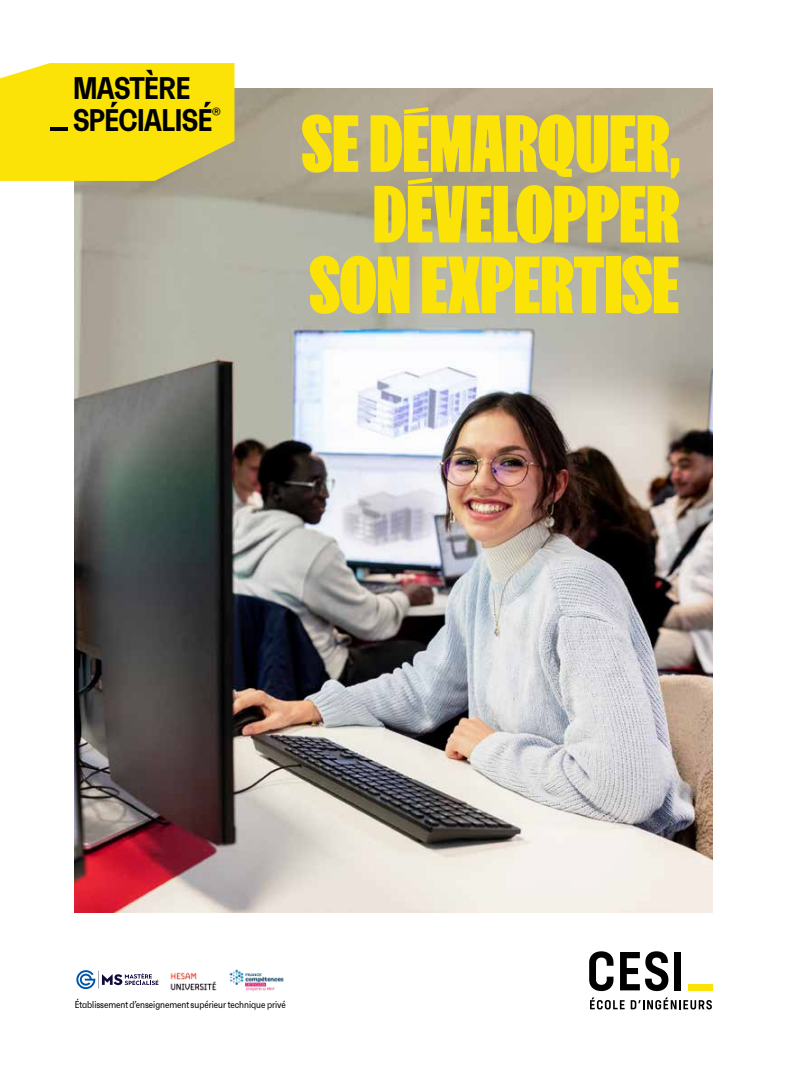
<style>
.page{position:relative;width:787px;height:1081px;background:#fff}
.page>*{position:absolute;margin:0;border:0;box-sizing:border-box;transform-origin:0 0}
.t1{font:75px/70.6px "FK Screamer Variable";letter-spacing:.005em;color:#fbe307;text-align:right}
.t2{font:600 31.25px/32.5px "Faktum X Con";letter-spacing:-.02em;color:#000}
.t3{font:10px "Faktum X Con";color:#000}
</style>
<div class="page">
<img style="left:75px;top:89px;width:638px;height:824px">
<svg style="left:589px;top:951px;width:24px;height:40px"></svg>
<svg style="left:620px;top:951px;width:48px;height:40px"></svg>
<div style="left:674px;top:952px;width:7px;height:38px;background:#000"></div>
<svg style="left:590px;top:997px;width:34px;height:12px"></svg>
<svg style="left:630px;top:997px;width:82px;height:12px"></svg>
<div style="left:688px;top:983px;width:25px;height:7px;background:#fbe307"></div>
<svg style="left:0;top:63px;width:234px;height:118px;background:#f6df12"></svg>
<hr style="left:51px;top:127px;width:17px;height:4px;background:#000">
<svg style="left:76px;top:970px;width:82px;height:19px"></svg>
<img style="left:170px;top:972px;width:47px;height:19px">
<img style="left:229px;top:969px;width:55px;height:22px">
<h2 class="t2" style="left:73px;top:71px;width:149px">MASTÈRE<br>SPÉCIALISÉ<sup>®</sup></h2>
<h1 class="t1" style="left:301px;top:109px;width:380px">SE DÉMARQUER,<br>DÉVELOPPER<br>SON EXPERTISE</h1>
<p class="t3" style="left:75px;top:998px;width:213px">Établissement d’enseignement supérieur technique privé</p>
</div>
